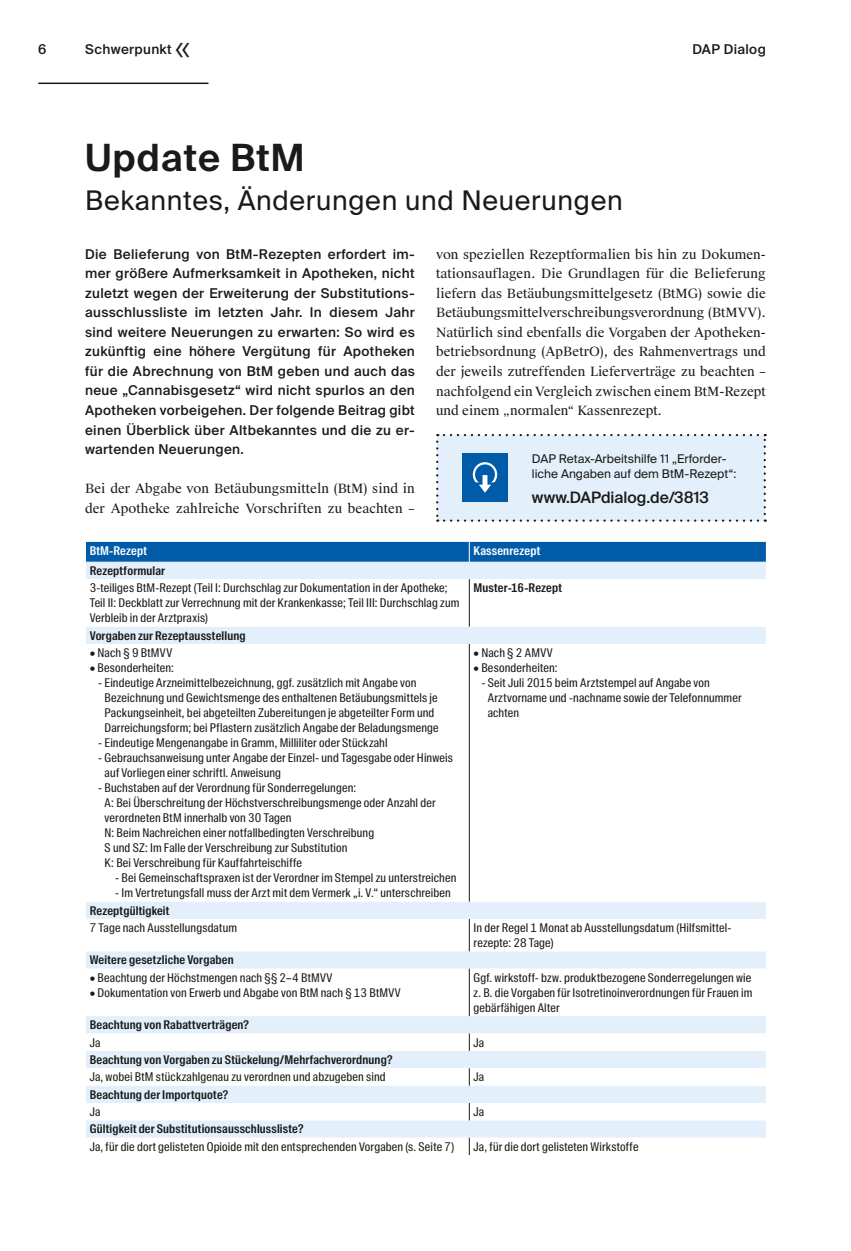
<style>
.page{position:relative;width:851px;height:1251px;background:#fff}
.page>*{position:absolute;margin:0;border:0;box-sizing:border-box;transform-origin:0 0}
.t1{font:600 37.5px "Suisse Intl";letter-spacing:.025em;color:#1a1a18}
.t2{font:300 31.5px "Suisse Intl";color:#1a1a18}
.t3{font:27px "Suisse Intl";letter-spacing:.025em;color:#1a1a18}
.t4{font:500 15.75px "Suisse Intl";color:#1a1a18}
.t5{font:500 13.5px/19.5px "Suisse Intl";letter-spacing:.025em;color:#1a1a18;text-align:justify}
.t6{font:12.75px/19.5px "Suisse Works";letter-spacing:.005em;color:#1a1a18}
.t7{font:12px/15px "Suisse Intl Cond";letter-spacing:.01em;color:#1a1a18}
.t8{font:600 12px/17.4px "Suisse Intl Cond";letter-spacing:.015em;color:#1a1a18}
.t9{font:12px/15px "Suisse Intl";color:#1a1a18}
.t10{font:600 12px "Suisse Intl Cond";letter-spacing:.015em;color:#fff}
.s1{font-weight:600}
.s2{font-weight:400}
</style>
<div class="page">
<hr style="left:38px;top:82px;width:170px;height:2px;background:#1a1a18">
<svg style="left:436px;top:434px;width:329px;height:87px;background:#c9dbeb"></svg>
<svg style="left:86px;top:579px;width:679px;height:575px"></svg>
<hr style="left:469px;top:579px;width:1px;height:47px;background:#1a1a18">
<hr style="left:469px;top:644px;width:1px;height:257px;background:#1a1a18">
<hr style="left:469px;top:918px;width:1px;height:33px;background:#1a1a18">
<hr style="left:469px;top:968px;width:1px;height:47px;background:#1a1a18">
<svg style="left:469px;top:1033px;width:1px;height:17px"></svg>
<svg style="left:469px;top:1067px;width:1px;height:18px"></svg>
<svg style="left:469px;top:1102px;width:1px;height:18px"></svg>
<svg style="left:469px;top:1137px;width:1px;height:17px"></svg>
<svg style="left:85px;top:541px;width:680px;height:38px;background:#6ea3d0"></svg>
<p class="t5" style="left:38px;top:40px;width:10px">6</p>
<p class="t5" style="left:85px;top:40px;width:88px">Schwerpunkt</p>
<h2 class="t2" style="left:175px;top:29px;width:16px">«</h2>
<p class="t5" style="left:692px;top:40px;width:75px">DAP Dialog</p>
<p class="t1" style="left:85px;top:136px;width:221px">Update BtM</p>
<p class="t3" style="left:85px;top:185px;width:539px">Bekanntes, Änderungen und Neuerungen</p>
<p class="t5" style="left:85px;top:244px;width:331px">Die Belieferung von BtM-Rezepten erfordert im&shy;mer größere Aufmerksamkeit in Apotheken, nicht zuletzt wegen der Erweiterung der Substitutions&shy;ausschlussliste im letzten Jahr. In diesem Jahr sind weitere Neuerungen zu erwarten: So wird es zukünftig eine höhere Vergütung für Apotheken für die Abrechnung von BtM geben und auch das neue „Cannabisgesetz“ wird nicht spurlos an den Apotheken vorbeigehen. Der folgende Beitrag gibt einen Überblick über Altbekanntes und die zu er&shy;wartenden Neuerungen.</p>
<p class="t6" style="left:85px;top:479px;width:331px">Bei der Abgabe von Betäubungsmitteln (BtM) sind in der Apotheke zahlreiche Vorschriften zu beachten –</p>
<p class="t6" style="left:436px;top:245px;width:331px;text-align:justify">von speziellen Rezeptformalien bis hin zu Dokumen&shy;tationsauflagen. Die Grundlagen für die Belieferung liefern das Betäubungsmittelgesetz (BtMG) sowie die Betäubungsmittelverschreibungsverordnung (BtMVV).<br>Natürlich sind ebenfalls die Vorgaben der Apotheken&shy;betriebsordnung (ApBetrO), des Rahmenvertrags und der jeweils zutreffenden Lieferverträge zu beachten – nachfolgend ein Vergleich zwischen einem BtM-Rezept und einem „normalen“ Kassenrezept.</p>
<p class="t9" style="left:532px;top:451px;width:206px">DAP Retax-Arbeitshilfe 11 „Erforder&shy;liche Angaben auf dem BtM-Rezept“:</p>
<p class="t4" style="left:532px;top:488px;width:178px">www.DAPdialog.de/3813</p>
<p class="t10" style="left:90px;top:544px;width:59px">BtM-Rezept</p>
<p class="t10" style="left:473px;top:544px;width:68px">Kassenrezept</p>
<p class="t7" style="left:90px;top:562px;width:359px;line-height:17.4px"><span class="s1">Rezeptformular<br></span>3-teiliges BtM-Rezept (Teil I: Durchschlag zur Dokumentation in der Apotheke;</p>
<p class="t7" style="left:90px;top:595px;width:371px">Teil II: Deckblatt zur Verrechnung mit der Krankenkasse; Teil III: Durchschlag zum<br>Verbleib in der Arztpraxis)</p>
<p class="t8" style="left:473px;top:579px;width:90px">Muster-16-Rezept</p>
<p class="t8" style="left:90px;top:626px;width:157px">Vorgaben zur Rezeptausstellung</p>
<p class="t7" style="left:90px;top:645px;width:84px">• Nach § 9 BtMVV</p>
<p class="t7" style="left:90px;top:660px;width:86px">• Besonderheiten:</p>
<p class="t7" style="left:105px;top:675px;width:335px;text-indent:-6px">- Eindeutige Arzneimittelbezeichnung, ggf. zusätzlich mit Angabe von Bezeichnung und Gewichtsmenge des enthaltenen Betäubungsmittels je Packungseinheit, bei abgeteilten Zubereitungen je abgeteilter Form und Darreichungsform; bei Pflastern zusätzlich Angabe der Beladungsmenge</p>
<p class="t7" style="left:98px;top:735px;width:291px">- Eindeutige Mengenangabe in Gramm, Milliliter oder Stückzahl</p>
<p class="t7" style="left:105px;top:750px;width:349px;text-indent:-6px">- Gebrauchsanweisung unter Angabe der Einzel- und Tagesgabe oder Hinweis auf Vorliegen einer schriftl. Anweisung</p>
<p class="t7" style="left:105px;top:780px;width:332px;text-indent:-6px">- Buchstaben auf der Verordnung für Sonderregelungen:<br>A: Bei Überschreitung der Höchstverschreibungsmenge oder Anzahl der verordneten BtM innerhalb von 30 Tagen<br>N: Beim Nachreichen einer notfallbedingten Verschreibung<br>S und SZ: Im Falle der Verschreibung zur Substitution<br>K: Bei Verschreibung für Kauffahrteischiffe</p>
<p class="t7" style="left:115px;top:870px;width:342px">- Bei Gemeinschaftspraxen ist der Verordner im Stempel zu unterstreichen</p>
<p class="t7" style="left:115px;top:885px;width:337px">- Im Vertretungsfall muss der Arzt mit dem Vermerk „i. V.“ unterschreiben</p>
<p class="t7" style="left:90px;top:901px;width:149px;line-height:17.4px"><span class="s1">Rezeptgültigkeit<br></span>7 Tage nach Ausstellungsdatum</p>
<p class="t8" style="left:90px;top:951px;width:145px">Weitere gesetzliche Vorgaben</p>
<p class="t7" style="left:90px;top:969px;width:244px">• Beachtung der Höchstmengen nach §§ 2–4 BtMVV</p>
<p class="t7" style="left:90px;top:984px;width:312px">• Dokumentation von Erwerb und Abgabe von BtM nach § 13 BtMVV</p>
<p class="t8" style="left:90px;top:1016px;width:161px">Beachtung von Rabattverträgen?<br><span class="s2">Ja</span></p>
<p class="t8" style="left:90px;top:1050px;width:304px">Beachtung von Vorgaben zu Stückelung/Mehrfachverordnung?<br><span class="s2">Ja, wobei BtM stückzahlgenau zu verordnen und abzugeben sind</span></p>
<p class="t8" style="left:90px;top:1085px;width:140px">Beachtung der Importquote?<br><span class="s2">Ja</span></p>
<p class="t7" style="left:90px;top:1120px;width:366px;line-height:17.4px"><span class="s1">Gültigkeit der Substitutionsausschlussliste?<br></span>Ja, für die dort gelisteten Opioide mit den entsprechenden Vorgaben (s. Seite 7)</p>
<p class="t7" style="left:473px;top:645px;width:81px">• Nach § 2 AMVV</p>
<p class="t7" style="left:473px;top:660px;width:86px">• Besonderheiten:</p>
<p class="t7" style="left:487px;top:675px;width:255px;text-indent:-6px">- Seit Juli 2015 beim Arztstempel auf Angabe von<br>Arztvorname und -nachname sowie der Telefonnummer achten</p>
<p class="t7" style="left:473px;top:920px;width:258px">In der Regel 1 Monat ab Ausstellungsdatum (Hilfsmittel&shy;rezepte: 28 Tage)</p>
<p class="t7" style="left:473px;top:969px;width:280px;text-align:justify">Ggf. wirkstoff- bzw. produktbezogene Sonderregelungen wie z. B. die Vorgaben für Isotretinoinverordnungen für Frauen im gebärfähigen Alter</p>
<p class="t7" style="left:473px;top:1034px;width:12px">Ja</p>
<p class="t7" style="left:473px;top:1069px;width:12px">Ja</p>
<p class="t7" style="left:473px;top:1104px;width:12px">Ja</p>
<p class="t7" style="left:473px;top:1138px;width:166px">Ja, für die dort gelisteten Wirkstoffe</p>
</div>
